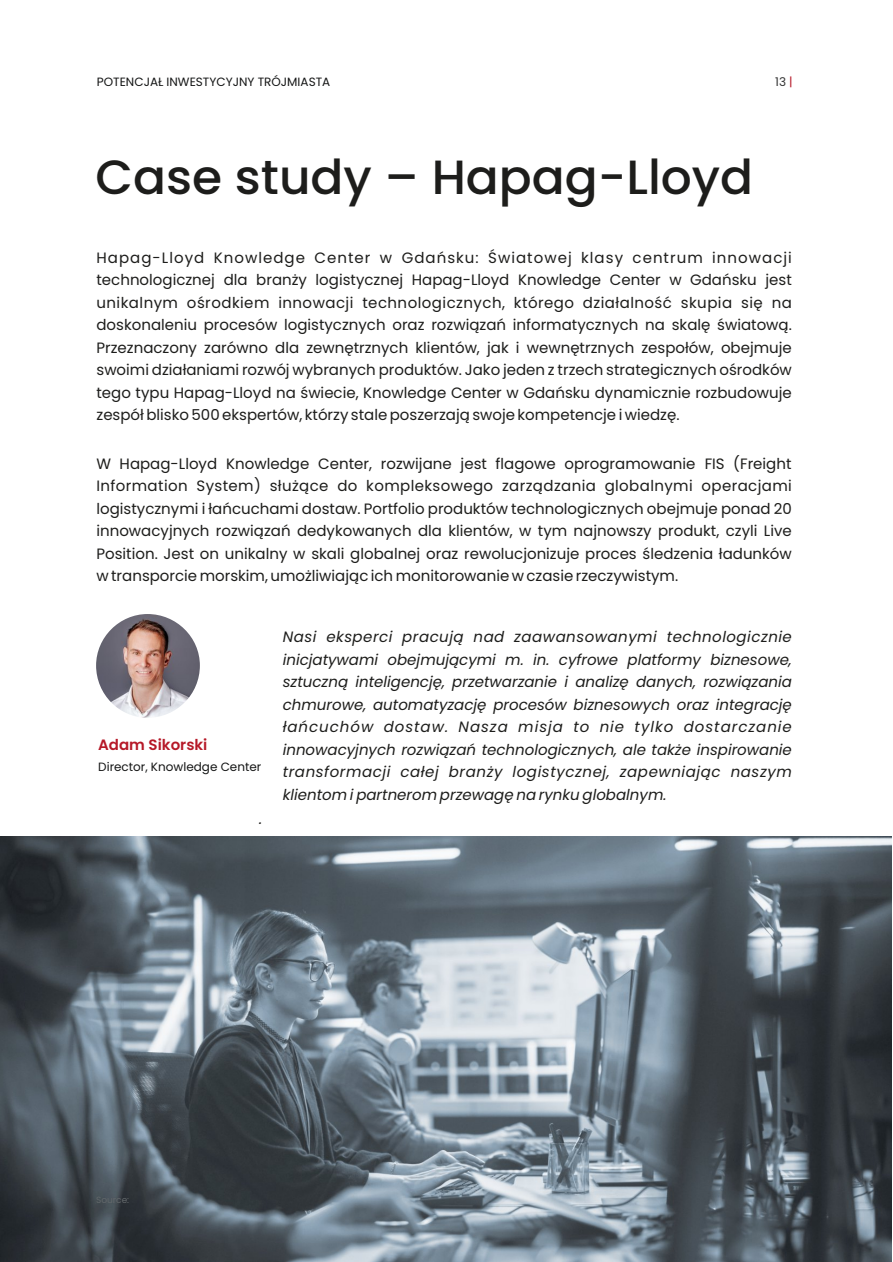
<style>
.page{position:relative;width:893px;height:1262px;background:#fff}
.page>*{position:absolute;margin:0;border:0;box-sizing:border-box;transform-origin:0 0}
.t1{font:500 48px "Poppins";color:#1d1d1b}
.t2{font:15px/22.5px "Poppins";color:#1d1d1b;text-align:justify}
.t3{font:italic 15px/22.5px "Poppins";color:#1d1d1b;text-align:justify}
.t4{font:600 15px "Poppins";color:#b61928}
.t5{font:12px "Poppins";color:#151616}
.t6{font:12px "Poppins";color:#333}
.t7{font:9px "Poppins";color:#62676a}
.s1{color:#b61928}
</style>
<div class="page">
<img style="left:96px;top:614px;width:104px;height:104px;border-radius:50%">
<img style="left:0;top:836px;width:891px;height:426px">
<p class="t5" style="left:97px;top:73px;width:235px">POTENCJAŁ INWESTYCYJNY TRÓJMIASTA</p>
<p class="t6" style="left:775px;top:73px;width:19px">13 <span class="s1">|</span></p>
<h1 class="t1" style="left:96px;top:143px;width:659px">Case study – Hapag-Lloyd</h1>
<p class="t2" style="left:96px;top:246px;width:697px">Hapag-Lloyd Knowledge Center w Gdańsku: Światowej klasy centrum innowacji technologicznej dla branży logistycznej Hapag-Lloyd Knowledge Center w Gdańsku jest unikalnym ośrodkiem innowacji technologicznych, którego działalność skupia się na doskonaleniu procesów logistycznych oraz rozwiązań informatycznych na skalę światową.<br>Przeznaczony zarówno dla zewnętrznych klientów, jak i wewnętrznych zespołów, obejmuje swoimi działaniami rozwój wybranych produktów. Jako jeden z trzech strategicznych ośrodków tego typu Hapag-Lloyd na świecie, Knowledge Center w Gdańsku dynamicznie rozbudowuje zespół blisko 500 ekspertów, którzy stale poszerzają swoje kompetencje i wiedzę.</p>
<p class="t2" style="left:96px;top:452px;width:697px">W Hapag-Lloyd Knowledge Center, rozwijane jest flagowe oprogramowanie FIS (Freight Information System) służące do kompleksowego zarządzania globalnymi operacjami logistycznymi i łańcuchami dostaw. Portfolio produktów technologicznych obejmuje ponad 20 innowacyjnych rozwiązań dedykowanych dla klientów, w tym najnowszy produkt, czyli Live Position. Jest on unikalny w skali globalnej oraz rewolucjonizuje proces śledzenia ładunków w transporcie morskim, umożliwiając ich monitorowanie w czasie rzeczywistym.</p>
<p class="t4" style="left:98px;top:734px;width:111px">Adam Sikorski</p>
<p class="t5" style="left:98px;top:758px;width:165px">Director, Knowledge Center</p>
<p class="t3" style="left:259px;top:808px;width:5px">.</p>
<p class="t3" style="left:283px;top:625px;width:510px">Nasi eksperci pracują nad zaawansowanymi technologicznie inicjatywami obejmującymi m. in. cyfrowe platformy biznesowe, sztuczną inteligencję, przetwarzanie i analizę danych, rozwiązania chmurowe, automatyzację procesów biznesowych oraz integrację łańcuchów dostaw. Nasza misja to nie tylko dostarczanie innowacyjnych rozwiązań technologicznych, ale także inspirowanie transformacji całej branży logistycznej, zapewniając naszym klientom i partnerom przewagę na rynku globalnym.</p>
<p class="t7" style="left:96px;top:1193px;width:35px">Source:</p>
</div>
